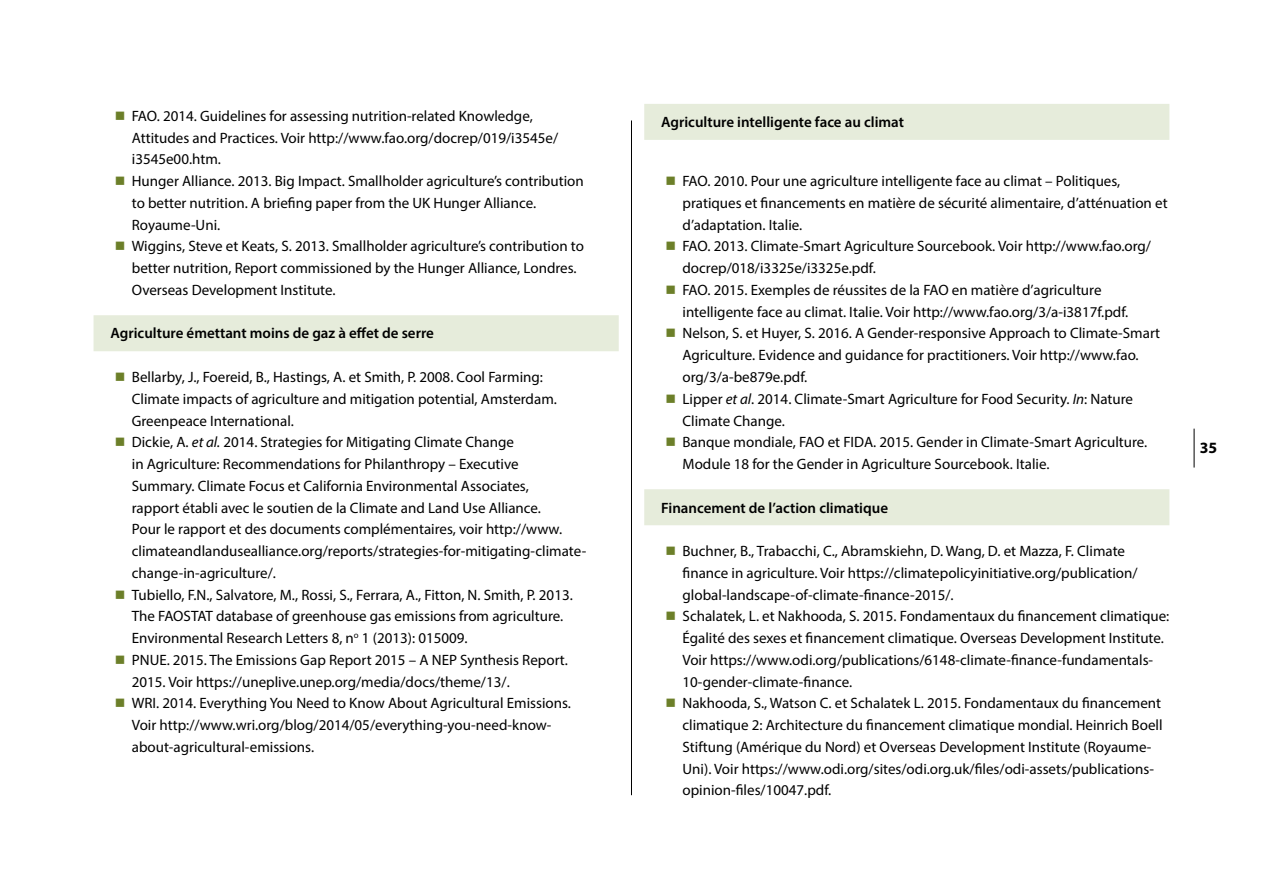
<style>
.page{position:relative;width:1263px;height:893px;background:#fff}
.page>*{position:absolute;margin:0;border:0;box-sizing:border-box;transform-origin:0 0}
.t1{font:700 15.75px "Myriad Pro";color:#000}
.t2{font:15px/21.8px "Myriad Pro";color:#000}
.t3{font:600 15px "Myriad Pro";color:#000}
.s1{color:#6c7f29}
.s2{font-style:italic}
</style>
<div class="page">
<hr style="left:1194px;top:429px;width:1px;height:39px;background:#000">
<hr style="left:631px;top:120px;width:1px;height:675px;background:#000">
<div style="left:94px;top:315px;width:525px;height:36px;background:#e6ecdb"></div>
<div style="left:644px;top:104px;width:525px;height:36px;background:#e6ecdb"></div>
<div style="left:644px;top:489px;width:525px;height:36px;background:#e6ecdb"></div>
<p class="t2" style="left:132px;top:105px;width:428px;text-indent:-17px"><span class="s1">■</span> FAO. 2014. Guidelines for assessing nutrition-related Knowledge,<br>Attitudes and Practices. Voir http://www.fao.org/docrep/019/i3545e/ i3545e00.htm.</p>
<p class="t2" style="left:132px;top:170px;width:453px;text-indent:-17px"><span class="s1">■</span> Hunger Alliance. 2013. Big Impact. Smallholder agriculture’s contribution to better nutrition. A briefing paper from the UK Hunger Alliance.<br>Royaume-Uni.</p>
<p class="t2" style="left:132px;top:235px;width:454px;text-indent:-17px"><span class="s1">■</span> Wiggins, Steve et Keats, S. 2013. Smallholder agriculture’s contribution to better nutrition, Report commissioned by the Hunger Alliance, Londres.<br>Overseas Development Institute.</p>
<p class="t3" style="left:111px;top:324px;width:325px">Agriculture émettant moins de gaz à effet de serre</p>
<p class="t2" style="left:132px;top:366px;width:427px;text-indent:-17px"><span class="s1">■</span> Bellarby, J., Foereid, B., Hastings, A. et Smith, P. 2008. Cool Farming:<br>Climate impacts of agriculture and mitigation potential, Amsterdam.<br>Greenpeace International.</p>
<p class="t2" style="left:132px;top:431px;width:456px;text-indent:-17px"><span class="s1">■</span> Dickie, A. <span class="s2">et al.</span> 2014. Strategies for Mitigating Climate Change<br>in Agriculture: Recommendations for Philanthropy – Executive<br>Summary. Climate Focus et California Environmental Associates,<br>rapport établi avec le soutien de la Climate and Land Use Alliance.<br>Pour le rapport et des documents complémentaires, voir http://www. climateandlandusealliance.org/reports/strategies-for-mitigating-climate&shy;change-in-agriculture/.</p>
<p class="t2" style="left:132px;top:583px;width:442px;text-indent:-17px"><span class="s1">■</span> Tubiello, F.N., Salvatore, M., Rossi, S., Ferrara, A., Fitton, N. Smith, P. 2013.<br>The FAOSTAT database of greenhouse gas emissions from agriculture.<br>Environmental Research Letters 8, n<sup>o</sup> 1 (2013): 015009.</p>
<p class="t2" style="left:132px;top:649px;width:438px;text-indent:-17px"><span class="s1">■</span> PNUE. 2015. The Emissions Gap Report 2015 – A NEP Synthesis Report.<br>2015. Voir https://uneplive.unep.org/media/docs/theme/13/.</p>
<p class="t2" style="left:132px;top:692px;width:441px;text-indent:-17px"><span class="s1">■</span> WRI. 2014. Everything You Need to Know About Agricultural Emissions.<br>Voir http://www.wri.org/blog/2014/05/everything-you-need-know&shy;about-agricultural-emissions.</p>
<p class="t3" style="left:661px;top:113px;width:244px">Agriculture intelligente face au climat</p>
<p class="t2" style="left:682px;top:170px;width:487px;text-indent:-17px"><span class="s1">■</span> FAO. 2010. Pour une agriculture intelligente face au climat – Politiques, pratiques et financements en matière de sécurité alimentaire, d’atténuation et d’adaptation. Italie.</p>
<p class="t2" style="left:682px;top:235px;width:470px;text-indent:-17px"><span class="s1">■</span> FAO. 2013. Climate-Smart Agriculture Sourcebook. Voir http://www.fao.org/ docrep/018/i3325e/i3325e.pdf.</p>
<p class="t2" style="left:682px;top:279px;width:447px;text-indent:-17px"><span class="s1">■</span> FAO. 2015. Exemples de réussites de la FAO en matière d’agriculture intelligente face au climat. Italie. Voir http://www.fao.org/3/a-i3817f.pdf.</p>
<p class="t2" style="left:682px;top:322px;width:479px;text-indent:-17px"><span class="s1">■</span> Nelson, S. et Huyer, S. 2016. A Gender-responsive Approach to Climate-Smart<br>Agriculture. Evidence and guidance for practitioners. Voir http://www.fao. org/3/a-be879e.pdf.</p>
<p class="t2" style="left:682px;top:388px;width:452px;text-indent:-17px"><span class="s1">■</span> Lipper <span class="s2">et al</span>. 2014. Climate-Smart Agriculture for Food Security. <span class="s2">In</span>: Nature<br>Climate Change.</p>
<p class="t2" style="left:682px;top:431px;width:466px;text-indent:-17px"><span class="s1">■</span> Banque mondiale, FAO et FIDA. 2015. Gender in Climate-Smart Agriculture.<br>Module 18 for the Gender in Agriculture Sourcebook. Italie.</p>
<p class="t3" style="left:661px;top:498px;width:228px">Financement de l’action climatique</p>
<p class="t2" style="left:682px;top:540px;width:457px;text-indent:-17px"><span class="s1">■</span> Buchner, B., Trabacchi, C., Abramskiehn, D. Wang, D. et Mazza, F. Climate finance in agriculture. Voir https://climatepolicyinitiative.org/publication/ global-landscape-of-climate-finance-2015/.</p>
<p class="t2" style="left:682px;top:605px;width:488px;text-indent:-17px"><span class="s1">■</span> Schalatek, L. et Nakhooda, S. 2015. Fondamentaux du financement climatique:<br>Égalité des sexes et financement climatique. Overseas Development Institute.<br>Voir https://www.odi.org/publications/6148-climate-finance-fundamentals-10-gender-climate-finance.</p>
<p class="t2" style="left:682px;top:692px;width:482px;text-indent:-17px"><span class="s1">■</span> Nakhooda, S., Watson C. et Schalatek L. 2015. Fondamentaux du financement climatique 2: Architecture du financement climatique mondial. Heinrich Boell Stiftung (Amérique du Nord) et Overseas Development Institute (Royaume-Uni). Voir https://www.odi.org/sites/odi.org.uk/files/odi-assets/publications&shy;opinion-files/10047.pdf.</p>
<p class="t1" style="left:1200px;top:438px;width:19px">35</p>
</div>
